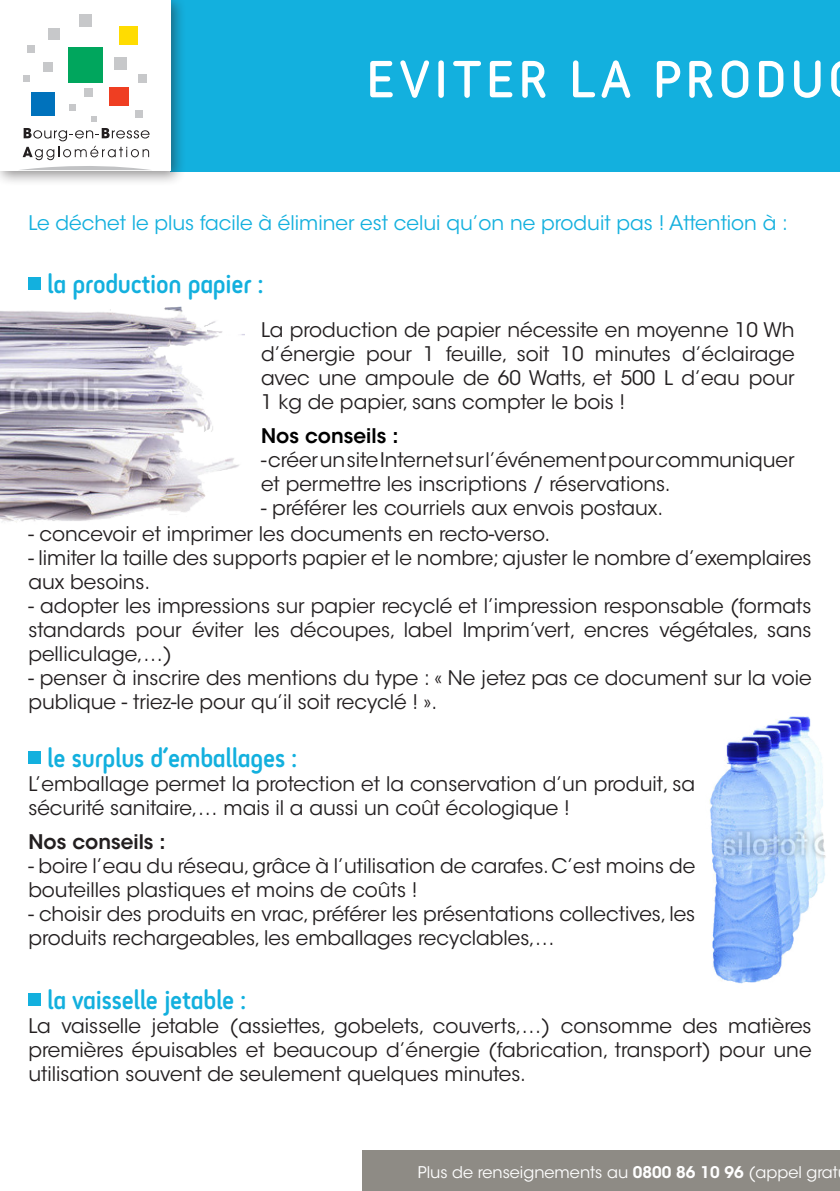
<style>
.page{position:relative;width:840px;height:1191px;background:#fff}
.page>*{position:absolute;margin:0;border:0;box-sizing:border-box;transform-origin:0 0}
.t1{font:52px "Tame";letter-spacing:.115em;color:#fff}
.t2{font:28px "Tame Alternate";letter-spacing:-.01em;color:#13b0de}
.t3{font:20px/24px "ITC Avant Garde Std";color:#231f20}
.t4{font:20px "ITC Avant Garde Std";color:#13b0de}
.t5{font:600 20px "ITC Avant Garde Std";color:#000}
.t6{font:600 20px "ITC Avant Garde Std";color:#231f20}
.t7{font:16px "ITC Avant Garde Std";color:#fff}
.s1{font-weight:600}
</style>
<div class="page">
<div style="left:170px;top:0;width:669px;height:171px;background:#13b0de"></div>
<div style="left:0;top:0;width:186px;height:186px;background:#231f20;opacity:.5"></div>
<div style="left:0;top:0;width:170px;height:170px;background:#fff"></div>
<div style="left:68px;top:47px;width:35px;height:35px;background:#00a65d"></div>
<div style="left:109px;top:87px;width:20px;height:18px;background:#ef3e22"></div>
<div style="left:32px;top:93px;width:23px;height:23px;background:#0072bc"></div>
<div style="left:119px;top:26px;width:18px;height:19px;background:#ffdc01"></div>
<div style="left:114px;top:57px;width:13px;height:13px;background:#c7c8ca"></div>
<div style="left:48px;top:28px;width:12px;height:12px;background:#c7c8ca"></div>
<div style="left:79px;top:14px;width:13px;height:13px;background:#c7c8ca"></div>
<div style="left:138px;top:74px;width:9px;height:9px;background:#c7c8ca"></div>
<div style="left:135px;top:110px;width:7px;height:8px;background:#c7c8ca"></div>
<div style="left:28px;top:45px;width:7px;height:7px;background:#c7c8ca"></div>
<svg style="left:69px;top:105px;width:6px;height:6px"></svg>
<svg style="left:91px;top:116px;width:5px;height:6px"></svg>
<div style="left:23px;top:75px;width:6px;height:7px;background:#c7c8ca"></div>
<div style="left:84px;top:89px;width:8px;height:8px;background:#c7c8ca"></div>
<div style="left:43px;top:62px;width:10px;height:10px;background:#c7c8ca"></div>
<svg style="left:20px;top:128px;width:130px;height:42px"></svg>
<div style="left:362px;top:1150px;width:477px;height:41px;background:#8e8b85"></div>
<div style="left:28px;top:277px;width:13px;height:12px;background:#13b0de"></div>
<img style="left:0;top:306px;width:244px;height:216px">
<img style="left:709px;top:716px;width:117px;height:268px">
<div style="left:28px;top:751px;width:13px;height:12px;background:#13b0de"></div>
<div style="left:28px;top:993px;width:13px;height:12px;background:#13b0de"></div>
<p class="t1" style="left:367px;top:49px;width:457px">EVITER LA PRODU</p>
<p class="t4" style="left:28px;top:211px;width:760px">Le déchet le plus facile à éliminer est celui qu’on ne produit pas ! Attention à :</p>
<p class="t2" style="left:47px;top:266px;width:217px">la production papier :</p>
<p class="t3" style="left:261px;top:318px;width:534px;text-align:justify">La production de papier nécessite en moyenne 10 Wh d’énergie pour 1 feuille, soit 10 minutes d’éclairage avec une ampoule de 60 Watts, et 500 L d’eau pour 1 kg de papier, sans compter le bois !</p>
<p class="t5" style="left:261px;top:423px;width:139px">Nos conseils :</p>
<p class="t3" style="left:261px;top:448px;width:534px">- créer un site Internet sur l’événement pour communiquer et permettre les inscriptions / réservations.</p>
<p class="t3" style="left:261px;top:496px;width:403px">- préférer les courriels aux envois postaux.</p>
<p class="t3" style="left:28px;top:522px;width:523px">- concevoir et imprimer les documents en recto-verso.</p>
<p class="t3" style="left:28px;top:546px;width:784px">- limiter la taille des supports papier et le nombre; ajuster le nombre d’exemplaires aux besoins.</p>
<p class="t3" style="left:28px;top:594px;width:784px;text-align:justify">- adopter les impressions sur papier recyclé et l’impression responsable (formats standards pour éviter les découpes, label Imprim’vert, encres végétales, sans pelliculage,…)</p>
<p class="t3" style="left:28px;top:666px;width:784px">- penser à inscrire des mentions du type : « Ne jetez pas ce document sur la voie publique - triez-le pour qu’il soit recyclé ! ».</p>
<p class="t2" style="left:47px;top:740px;width:251px">le surplus d’emballages :</p>
<p class="t3" style="left:28px;top:772px;width:668px">L’emballage permet la protection et la conservation d’un produit, sa sécurité sanitaire,… mais il a aussi un coût écologique !</p>
<p class="t6" style="left:28px;top:829px;width:139px">Nos conseils :</p>
<p class="t3" style="left:28px;top:854px;width:668px">- boire l’eau du réseau, grâce à l’utilisation de carafes. C’est moins de bouteilles plastiques et moins de coûts !</p>
<p class="t3" style="left:28px;top:902px;width:668px">- choisir des produits en vrac, préférer les présentations collectives, les produits rechargeables, les emballages recyclables,…</p>
<p class="t2" style="left:47px;top:982px;width:200px">la vaisselle jetable :</p>
<p class="t3" style="left:28px;top:1014px;width:784px;text-align:justify">La vaisselle jetable (assiettes, gobelets, couverts,…) consomme des matières premières épuisables et beaucoup d’énergie (fabrication, transport) pour une utilisation souvent de seulement quelques minutes.</p>
<p class="t7" style="left:417px;top:1162px;width:421px">Plus de renseignements au <span class="s1">0800 86 10 96</span> (appel grat</p>
</div>
